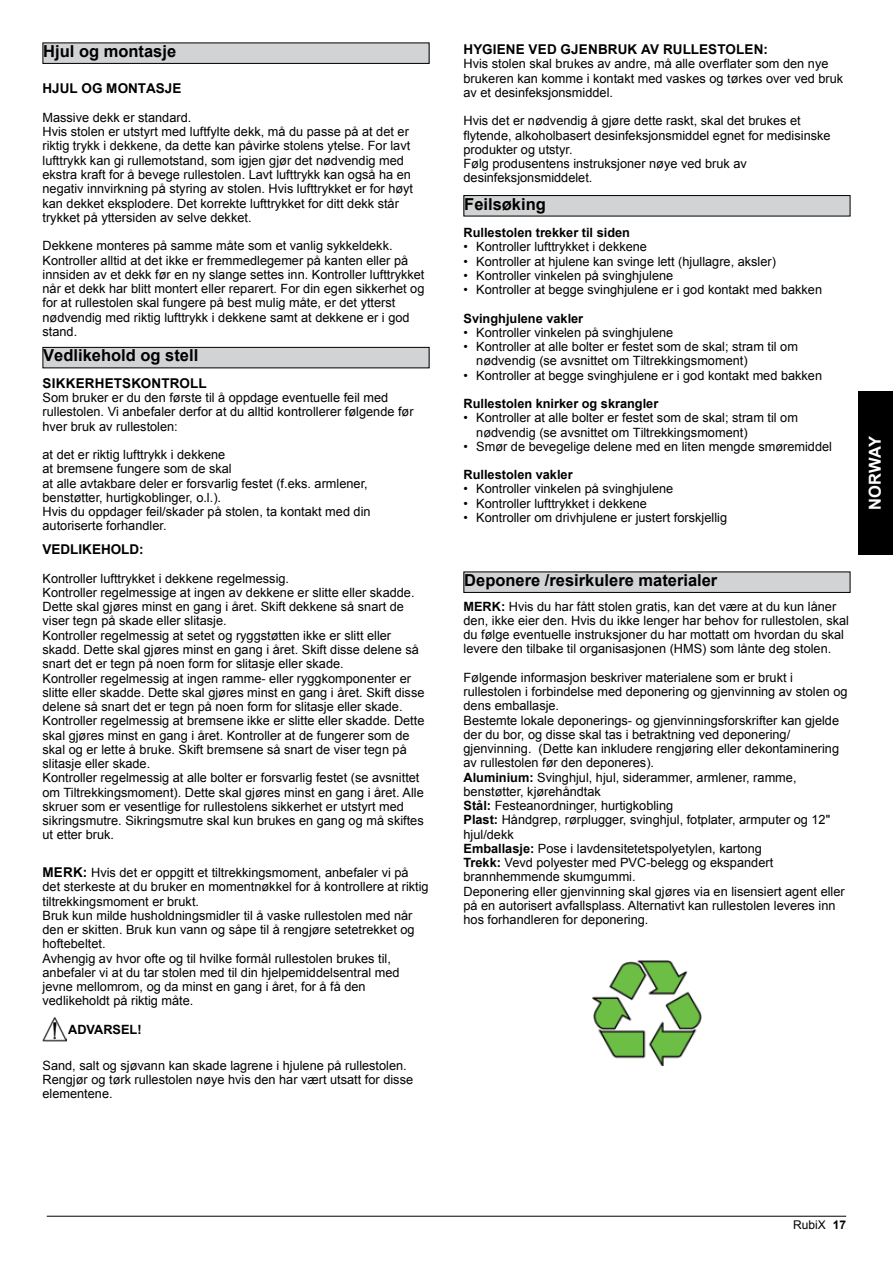
<style>
.page{position:relative;width:893px;height:1263px;background:#fff}
.page>*{position:absolute;margin:0;border:0;box-sizing:border-box;transform-origin:0 0}
.t1{font:700 16.5px "Arial";color:#000}
.t2{font:700 16.5px "Arial";color:#fff}
.t3{font:700 13.5px "Arial";letter-spacing:.015em;color:#000}
.t4{font:12.75px/14.2px "Arial";color:#000}
.t5{font:700 12.75px "Arial";color:#000}
.t6{font:12px "Arial";color:#000}
.s1{font-weight:700;font-size:13.5px}
.s2{font-weight:700}
</style>
<div class="page">
<hr style="left:47px;top:1216px;width:799px;height:1px;background:#000">
<div style="left:859px;top:391px;width:34px;height:164px;background:#000"></div>
<div style="left:43px;top:43px;width:386px;height:20px;background:#d1d3d4"></div>
<div style="left:43px;top:43px;width:386px;height:21px;border:1px solid #000"></div>
<div style="left:43px;top:347px;width:386px;height:21px;background:#d1d3d4"></div>
<div style="left:43px;top:347px;width:386px;height:21px;border:1px solid #000"></div>
<div style="left:464px;top:196px;width:386px;height:20px;background:#d1d3d4"></div>
<div style="left:463px;top:195px;width:387px;height:21px;border:1px solid #000"></div>
<div style="left:464px;top:572px;width:386px;height:20px;background:#d1d3d4"></div>
<div style="left:463px;top:571px;width:387px;height:22px;border:1px solid #000"></div>
<img style="left:592px;top:960px;width:110px;height:105px">
<img style="left:43px;top:1017px;width:23px;height:24px">
<p class="t1" style="left:43px;top:40px;width:134px">Hjul og montasje</p>
<p class="t3" style="left:43px;top:80px;width:20px">Hjul</p>
<p class="t3" style="left:82px;top:80px;width:35px">og montasje</p>
<p class="t4" style="left:43px;top:110px;width:372px">Massive dekk er standard.<br>Hvis stolen er utstyrt med luftfylte dekk, må du passe på at det er riktig trykk i dekkene, da dette kan påvirke stolens ytelse. For lavt lufttrykk kan gi rullemotstand, som igjen gjør det nødvendig med ekstra kraft for å bevege rullestolen. Lavt lufttrykk kan også ha en negativ innvirkning på styring av stolen. Hvis lufttrykket er for høyt kan dekket eksplodere. Det korrekte lufttrykket for ditt dekk står trykket på yttersiden av selve dekket.</p>
<p class="t4" style="left:43px;top:239px;width:383px">Dekkene monteres på samme måte som et vanlig sykkeldekk.<br>Kontroller alltid at det ikke er fremmedlegemer på kanten eller på innsiden av et dekk før en ny slange settes inn. Kontroller lufttrykket når et dekk har blitt montert eller reparert. For din egen sikkerhet og for at rullestolen skal fungere på best mulig måte, er det ytterst nødvendig med riktig lufttrykk i dekkene samt at dekkene er i god stand.</p>
<p class="t1" style="left:43px;top:345px;width:156px">Vedlikehold og stell</p>
<p class="t3" style="left:43px;top:374px;width:20px">Sikkerhetskontroll</p>
<p class="t4" style="left:43px;top:391px;width:373px">Som bruker er du den første til å oppdage eventuelle feil med rullestolen. Vi anbefaler derfor at du alltid kontrollerer følgende før hver bruk av rullestolen:</p>
<p class="t4" style="left:43px;top:448px;width:330px">at det er riktig lufttrykk i dekkene<br>at bremsene fungere som de skal<br>at alle avtakbare deler er forsvarlig festet (f.eks. armlener, benstøtter, hurtigkoblinger, o.l.).<br>Hvis du oppdager feil/skader på stolen, ta kontakt med din autoriserte forhandler.</p>
<p class="t3" style="left:43px;top:541px;width:19px">Vedlikehold</p>
<p class="t3" style="left:139px;top:541px;width:6px">:</p>
<p class="t4" style="left:43px;top:571px;width:383px">Kontroller lufttrykket i dekkene regelmessig.<br>Kontroller regelmessige at ingen av dekkene er slitte eller skadde.<br>Dette skal gjøres minst en gang i året. Skift dekkene så snart de viser tegn på skade eller slitasje.<br>Kontroller regelmessig at setet og ryggstøtten ikke er slitt eller skadd. Dette skal gjøres minst en gang i året. Skift disse delene så snart det er tegn på noen form for slitasje eller skade.<br>Kontroller regelmessig at ingen ramme- eller ryggkomponenter er slitte eller skadde. Dette skal gjøres minst en gang i året. Skift disse delene så snart det er tegn på noen form for slitasje eller skade.<br>Kontroller regelmessig at bremsene ikke er slitte eller skadde. Dette skal gjøres minst en gang i året. Kontroller at de fungerer som de skal og er lette å bruke. Skift bremsene så snart de viser tegn på slitasje eller skade.<br>Kontroller regelmessig at alle bolter er forsvarlig festet (se avsnittet om Tiltrekkingsmoment). Dette skal gjøres minst en gang i året. Alle skruer som er vesentlige for rullestolens sikkerhet er utstyrt med sikringsmutre. Sikringsmutre skal kun brukes en gang og må skiftes ut etter bruk.</p>
<p class="t3" style="left:43px;top:863px;width:22px">Merk</p>
<p class="t4" style="left:43px;top:865px;width:388px;text-indent:40px"><span class="s1">:</span> Hvis det er oppgitt et tiltrekkingsmoment, anbefaler vi på det sterkeste at du bruker en momentnøkkel for å kontrollere at riktig tiltrekkingsmoment er brukt.<br>Bruk kun milde husholdningsmidler til å vaske rullestolen med når den er skitten. Bruk kun vann og såpe til å rengjøre setetrekket og hoftebeltet.<br>Avhengig av hvor ofte og til hvilke formål rullestolen brukes til, anbefaler vi at du tar stolen med til din hjelpemiddelsentral med jevne mellomrom, og da minst en gang i året, for å få den vedlikeholdt på riktig måte.</p>
<p class="t5" style="left:68px;top:1021px;width:75px">ADVARSEL!</p>
<p class="t4" style="left:43px;top:1058px;width:372px">Sand, salt og sjøvann kan skade lagrene i hjulene på rullestolen.<br>Rengjør og tørk rullestolen nøye hvis den har vært utsatt for disse elementene.</p>
<p class="t3" style="left:463px;top:40px;width:20px">Hygiene</p>
<p class="t3" style="left:529px;top:40px;width:11px">ved</p>
<p class="t3" style="left:561px;top:40px;width:11px">gjenbruk</p>
<p class="t3" style="left:641px;top:40px;width:32px">av rullestolen</p>
<p class="t3" style="left:763px;top:40px;width:6px">:</p>
<p class="t4" style="left:463px;top:57px;width:381px">Hvis stolen skal brukes av andre, må alle overflater som den nye brukeren kan komme i kontakt med vaskes og tørkes over ved bruk av et desinfeksjonsmiddel.</p>
<p class="t4" style="left:463px;top:114px;width:369px">Hvis det er nødvendig å gjøre dette raskt, skal det brukes et flytende, alkoholbasert desinfeksjonsmiddel egnet for medisinske produkter og utstyr.<br>Følg produsentens instruksjoner nøye ved bruk av desinfeksjonsmiddelet.</p>
<p class="t1" style="left:464px;top:193px;width:83px">Feilsøking</p>
<p class="t5" style="left:463px;top:224px;width:168px">Rullestolen trekker til siden</p>
<p class="t4" style="left:463px;top:240px;width:185px">• Kontroller lufttrykket i dekkene</p>
<p class="t4" style="left:463px;top:254px;width:314px">• Kontroller at hjulene kan svinge lett (hjullagre, aksler)</p>
<p class="t4" style="left:463px;top:268px;width:211px">• Kontroller vinkelen på svinghjulene</p>
<p class="t4" style="left:463px;top:283px;width:360px">• Kontroller at begge svinghjulene er i god kontakt med bakken</p>
<p class="t5" style="left:463px;top:310px;width:121px">Svinghjulene vakler</p>
<p class="t4" style="left:463px;top:325px;width:211px">• Kontroller vinkelen på svinghjulene</p>
<p class="t4" style="left:476px;top:340px;width:323px;text-indent:-13px">• Kontroller at alle bolter er festet som de skal; stram til om nødvendig (se avsnittet om Tiltrekkingsmoment)</p>
<p class="t4" style="left:463px;top:368px;width:360px">• Kontroller at begge svinghjulene er i god kontakt med bakken</p>
<p class="t5" style="left:463px;top:395px;width:196px">Rullestolen knirker og skrangler</p>
<p class="t4" style="left:476px;top:411px;width:323px;text-indent:-13px">• Kontroller at alle bolter er festet som de skal; stram til om nødvendig (se avsnittet om Tiltrekkingsmoment)</p>
<p class="t4" style="left:463px;top:439px;width:370px">• Smør de bevegelige delene med en liten mengde smøremiddel</p>
<p class="t5" style="left:463px;top:466px;width:111px">Rullestolen vakler</p>
<p class="t4" style="left:463px;top:482px;width:211px">• Kontroller vinkelen på svinghjulene</p>
<p class="t4" style="left:463px;top:496px;width:185px">• Kontroller lufttrykket i dekkene</p>
<p class="t4" style="left:463px;top:510px;width:265px">• Kontroller om drivhjulene er justert forskjellig</p>
<p class="t1" style="left:464px;top:569px;width:255px">Deponere /resirkulere materialer</p>
<p class="t4" style="left:463px;top:599px;width:387px"><span class="s2">MERK:</span> Hvis du har fått stolen gratis, kan det være at du kun låner den, ikke eier den. Hvis du ikke lenger har behov for rullestolen, skal du følge eventuelle instruksjoner du har mottatt om hvordan du skal levere den tilbake til organisasjonen (HMS) som lånte deg stolen.</p>
<p class="t4" style="left:463px;top:670px;width:386px">Følgende informasjon beskriver materialene som er brukt i rullestolen i forbindelse med deponering og gjenvinning av stolen og dens emballasje.<br>Bestemte lokale deponerings- og gjenvinningsforskrifter kan gjelde der du bor, og disse skal tas i betraktning ved deponering/ gjenvinning. (Dette kan inkludere rengjøring eller dekontaminering av rullestolen før den deponeres).<br><span class="s2">Aluminium:</span> Svinghjul, hjul, siderammer, armlener, ramme, benstøtter, kjørehåndtak<br><span class="s2">Stål:</span> Festeanordninger, hurtigkobling<br><span class="s2">Plast:</span> Håndgrep, rørplugger, svinghjul, fotplater, armputer og 12" hjul/dekk<br><span class="s2">Emballasje:</span> Pose i lavdensitetetspolyetylen, kartong<br><span class="s2">Trekk:</span> Vevd polyester med PVC-belegg og ekspandert brannhemmende skumgummi.<br>Deponering eller gjenvinning skal gjøres via en lisensiert agent eller på en autorisert avfallsplass. Alternativt kan rullestolen leveres inn hos forhandleren for deponering.</p>
<p class="t2" style="left:864px;top:510px;width:76px;rotate:-90deg">NORWAY</p>
<p class="t6" style="left:793px;top:1217px;width:55px">RubiX <span class="s2">17</span></p>
</div>
